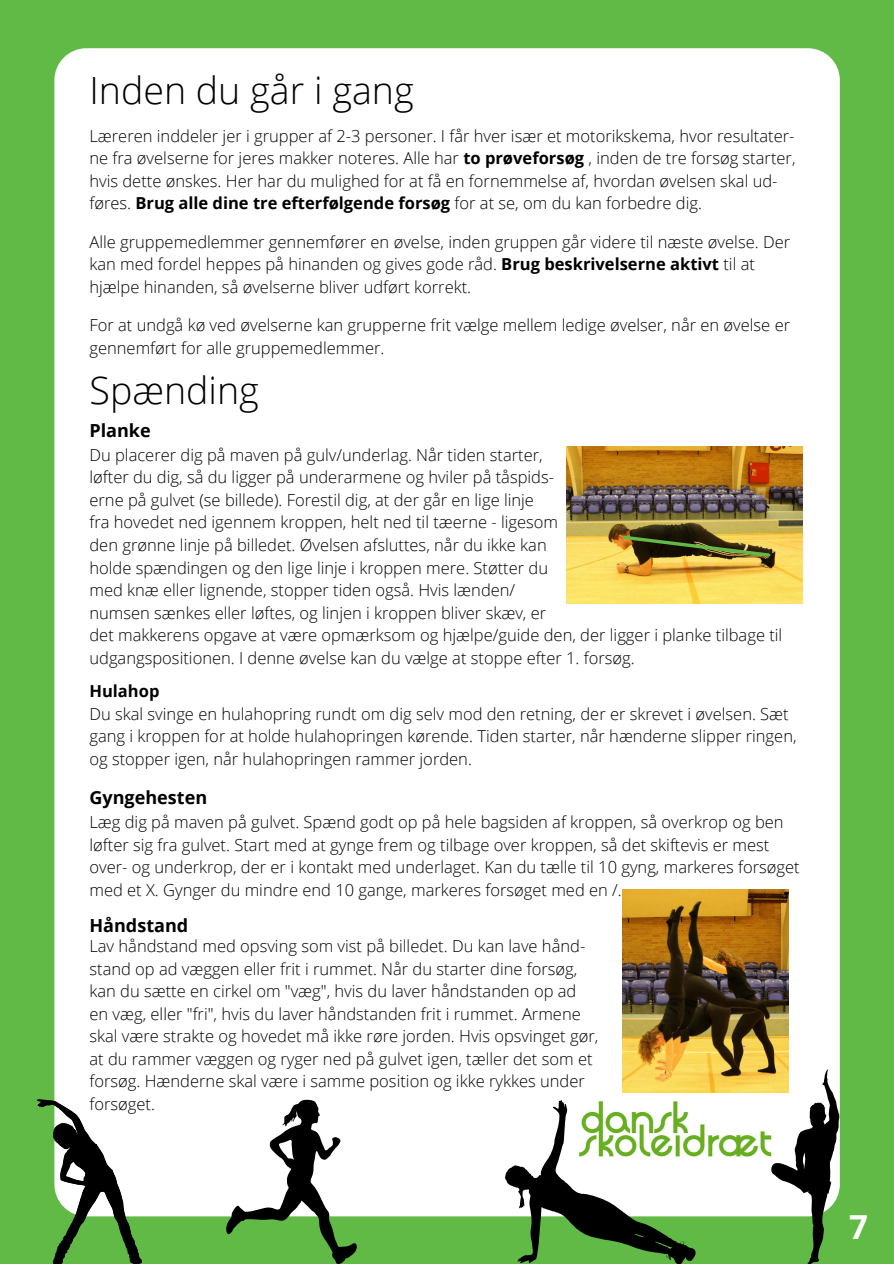
<style>
.page{position:relative;width:894px;height:1264px;background:#fff}
.page>*{position:absolute;margin:0;border:0;box-sizing:border-box;transform-origin:0 0}
.t1{font:300 37.5px "Open Sans";color:#000}
.t2{font:700 33px "Open Sans";color:#fff}
.t3{font:700 18px "Open Sans";color:#000}
.t4{font:300 16.5px/22.5px "Open Sans";color:#000}
.t5{font:700 16.5px "Open Sans";color:#000}
.s1{font-weight:700}
</style>
<div class="page">
<div style="left:0;top:0;width:893px;height:1263px;background:#61ba45"></div>
<div style="left:54px;top:48px;width:785px;height:1168px;background:#fff;border-radius:32px"></div>
<svg style="left:226px;top:1099px;width:131px;height:164px"></svg>
<svg style="left:37px;top:1099px;width:105px;height:164px"></svg>
<svg style="left:504px;top:1100px;width:192px;height:163px"></svg>
<img style="left:570px;top:1092px;width:200px;height:81px">
<svg style="left:770px;top:1069px;width:69px;height:194px"></svg>
<img style="left:566px;top:447px;width:236px;height:156px">
<img style="left:620px;top:533px;width:152px;height:26px">
<img style="left:622px;top:889px;width:166px;height:203px">
<h1 class="t1" style="left:89px;top:65px;width:325px">Inden du går i gang</h1>
<p class="t4" style="left:89px;top:124px;width:707px">Læreren inddeler jer i grupper af 2-3 personer. I får hver især et motorikskema, hvor resultater&shy;ne fra øvelserne for jeres makker noteres. Alle har <span class="s1">to prøveforsøg</span> , inden de tre forsøg starter, hvis dette ønskes. Her har du mulighed for at få en fornemmelse af, hvordan øvelsen skal ud&shy;føres. <span class="s1">Brug alle dine tre efterfølgende forsøg</span> for at se, om du kan forbedre dig.</p>
<p class="t4" style="left:89px;top:230px;width:702px">Alle gruppemedlemmer gennemfører en øvelse, inden gruppen går videre til næste øvelse. Der kan med fordel heppes på hinanden og gives gode råd. <span class="s1">Brug beskrivelserne aktivt</span> til at hjælpe hinanden, så øvelserne bliver udført korrekt.</p>
<p class="t4" style="left:89px;top:313px;width:702px">For at undgå kø ved øvelserne kan grupperne frit vælge mellem ledige øvelser, når en øvelse er gennemført for alle gruppemedlemmer.</p>
<h1 class="t1" style="left:89px;top:365px;width:171px">Spænding</h1>
<p class="t3" style="left:89px;top:418px;width:63px">Planke</p>
<p class="t4" style="left:89px;top:443px;width:694px">Du placerer dig på maven på gulv/underlag. Når tiden starter,<br>løfter du dig, så du ligger på underarmene og hviler på tåspids-<br>erne på gulvet (se billede). Forestil dig, at der går en lige linje<br>fra hovedet ned igennem kroppen, helt ned til tæerne - ligesom<br>den grønne linje på billedet. Øvelsen afsluttes, når du ikke kan<br>holde spændingen og den lige linje i kroppen mere. Støtter du<br>med knæ eller lignende, stopper tiden også. Hvis lænden/<br>numsen sænkes eller løftes, og linjen i kroppen bliver skæv, er<br>det makkerens opgave at være opmærksom og hjælpe/guide den, der ligger i planke tilbage til udgangspositionen. I denne øvelse kan du vælge at stoppe efter 1. forsøg.</p>
<p class="t5" style="left:89px;top:679px;width:71px">Hulahop</p>
<p class="t4" style="left:89px;top:702px;width:708px">Du skal svinge en hulahopring rundt om dig selv mod den retning, der er skrevet i øvelsen. Sæt gang i kroppen for at holde hulahopringen kørende. Tiden starter, når hænderne slipper ringen, og stopper igen, når hulahopringen rammer jorden.</p>
<p class="t3" style="left:89px;top:785px;width:119px">Gyngehesten</p>
<p class="t4" style="left:89px;top:810px;width:711px">Læg dig på maven på gulvet. Spænd godt op på hele bagsiden af kroppen, så overkrop og ben løfter sig fra gulvet. Start med at gynge frem og tilbage over kroppen, så det skiftevis er mest over- og underkrop, der er i kontakt med underlaget. Kan du tælle til 10 gyng, markeres forsøget med et X. Gynger du mindre end 10 gange, markeres forsøget med en /.</p>
<p class="t3" style="left:89px;top:912px;width:100px">Håndstand</p>
<p class="t4" style="left:89px;top:934px;width:510px">Lav håndstand med opsving som vist på billedet. Du kan lave hånd&shy;stand op ad væggen eller frit i rummet. Når du starter dine forsøg, kan du sætte en cirkel om "væg", hvis du laver håndstanden op ad en væg, eller "fri", hvis du laver håndstanden frit i rummet. Armene skal være strakte og hovedet må ikke røre jorden. Hvis opsvinget gør, at du rammer væggen og ryger ned på gulvet igen, tæller det som et forsøg. Hænderne skal være i samme position og ikke rykkes under forsøget.</p>
<h2 class="t2" style="left:849px;top:1203px;width:20px">7</h2>
</div>
